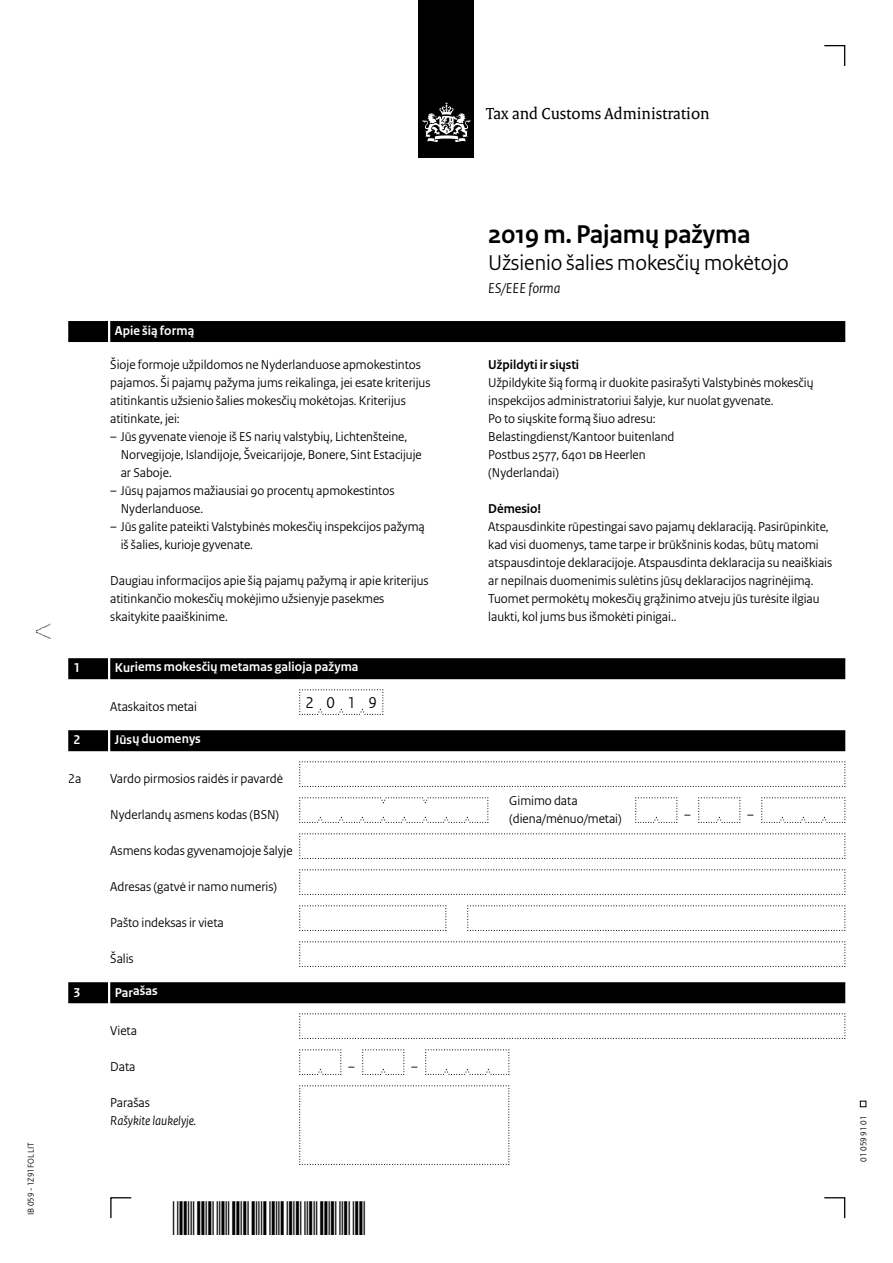
<style>
.page{position:relative;width:893px;height:1263px;background:#fff}
.page>*{position:absolute;margin:0;border:0;box-sizing:border-box;transform-origin:0 0}
.Documentnaam{font:700 27px "Rijksoverheid Sans Heading";color:#000}
.Belastingsoort{font:22.5px "Rijksoverheid Sans Heading";color:#000}
.t1{font:17.25px "Rijksoverheid Serif";color:#000}
.Veld{font:16.5px "Rijksoverheid Sans Heading";color:#000}
.Onderwerp{font:italic 15px "Rijksoverheid Sans Heading";color:#000}
.Gebruiksaanwijzing{font:13.5px/18px "Rijksoverheid Sans Heading";color:#000}
.Vraag{font:13.5px "Rijksoverheid Sans Heading";color:#000}
.KOP_D_Nummer{font:700 13.5px "Rijksoverheid Sans Heading";letter-spacing:.01em;color:#fff}
.Vraag_12{font:13.5px "Rijksoverheid Sans Heading";color:#000}
.Vraag_Nummer{font:13.5px "Rijksoverheid Sans Heading";color:#000}
.Tussenkop{font:700 13.5px "Rijksoverheid Sans Heading";color:#000}
.Vraag-2{font:italic 13.5px/18px "Rijksoverheid Sans Heading";color:#000}
.KOP_B_Nummer{font:700 13.5px "Rijksoverheid Sans Heading";letter-spacing:.01em;color:#fff}
.t2{font:9px "Rijksoverheid Sans Heading";color:#000}
.s1{font-style:normal}
</style>
<div class="page">
<div style="left:419px;top:0;width:55px;height:158px;background:#000"></div>
<svg style="left:423px;top:102px;width:47px;height:40px"></svg>
<svg style="left:824px;top:1197px;width:22px;height:22px"></svg>
<svg style="left:110px;top:1197px;width:22px;height:22px"></svg>
<svg style="left:824px;top:45px;width:22px;height:21px"></svg>
<svg style="left:860px;top:1101px;width:6px;height:6px"></svg>
<svg style="left:36px;top:624px;width:15px;height:15px"></svg>
<div style="left:110px;top:321px;width:735px;height:21px;background:#000"></div>
<div style="left:68px;top:321px;width:40px;height:21px;background:#000"></div>
<div style="left:110px;top:658px;width:735px;height:21px;background:#000"></div>
<div style="left:68px;top:658px;width:40px;height:21px;background:#000"></div>
<div style="left:110px;top:730px;width:735px;height:21px;background:#000"></div>
<div style="left:68px;top:730px;width:40px;height:21px;background:#000"></div>
<div style="left:110px;top:982px;width:735px;height:21px;background:#000"></div>
<div style="left:68px;top:982px;width:40px;height:21px;background:#000"></div>
<svg style="left:299px;top:689px;width:85px;height:26px"></svg>
<svg style="left:299px;top:761px;width:547px;height:26px"></svg>
<svg style="left:299px;top:797px;width:190px;height:26px"></svg>
<svg style="left:635px;top:797px;width:43px;height:26px"></svg>
<svg style="left:698px;top:797px;width:43px;height:26px"></svg>
<svg style="left:761px;top:797px;width:85px;height:26px"></svg>
<svg style="left:299px;top:833px;width:547px;height:26px"></svg>
<svg style="left:299px;top:869px;width:547px;height:26px"></svg>
<svg style="left:299px;top:905px;width:148px;height:26px"></svg>
<svg style="left:467px;top:905px;width:379px;height:26px"></svg>
<svg style="left:299px;top:941px;width:547px;height:26px"></svg>
<svg style="left:299px;top:1013px;width:547px;height:26px"></svg>
<svg style="left:299px;top:1049px;width:43px;height:26px"></svg>
<svg style="left:362px;top:1049px;width:43px;height:26px"></svg>
<svg style="left:425px;top:1049px;width:85px;height:26px"></svg>
<svg style="left:299px;top:1085px;width:211px;height:80px"></svg>
<p class="t1" style="left:486px;top:103px;width:225px">Tax and Customs Administration</p>
<p class="t2" style="left:26px;top:1215px;width:74px;rotate:-90deg">IB 059 - 1Z91FOL LIT</p>
<p class="KOP_B_Nummer" style="left:115px;top:323px;width:81px">Apie šią formą</p>
<p class="Gebruiksaanwijzing" style="left:110px;top:356px;width:322px">Šioje formoje užpildomos ne Nyderlanduose apmokestintos pajamos. Ši pajamų pažyma jums reikalinga, jei esate kriterijus atitinkantis užsienio šalies mokesčių mokėtojas. Kriterijus atitinkate, jei:</p>
<p class="Gebruiksaanwijzing" style="left:121px;top:428px;width:303px;text-indent:-10px">– Jūs gyvenate vienoje iš ES narių valstybių, Lichtenšteine,<br>Norvegijoje, Islandijoje, Šveicarijoje, Bonere, Sint Estacijuje ar Saboje.</p>
<p class="Gebruiksaanwijzing" style="left:121px;top:482px;width:275px;text-indent:-10px">– Jūsų pajamos mažiausiai 90 procentų apmokestintos<br>Nyderlanduose.</p>
<p class="Gebruiksaanwijzing" style="left:121px;top:518px;width:305px;text-indent:-10px">– Jūs galite pateikti Valstybinės mokesčių inspekcijos pažymą iš šalies, kurioje gyvenate.</p>
<p class="Gebruiksaanwijzing" style="left:110px;top:572px;width:320px">Daugiau informacijos apie šią pajamų pažymą ir apie kriterijus atitinkančio mokesčių mokėjimo užsienyje pasekmes skaitykite paaiškinime.</p>
<p class="KOP_D_Nummer" style="left:74px;top:660px;width:8px">1</p>
<p class="KOP_D_Nummer" style="left:115px;top:659px;width:245px">Kuriems mokesčių metamas galioja pažyma</p>
<p class="Vraag" style="left:110px;top:699px;width:88px">Ataskaitos metai</p>
<p class="KOP_D_Nummer" style="left:74px;top:732px;width:8px">2</p>
<p class="KOP_D_Nummer" style="left:115px;top:731px;width:88px">Jūsų duomenys</p>
<p class="Vraag_Nummer" style="left:68px;top:771px;width:15px">2a</p>
<p class="Vraag_Nummer" style="left:110px;top:771px;width:174px">Vardo pirmosios raidės ir pavardė</p>
<p class="Veld" style="left:306px;top:693px;width:73px">2019</p>
<p class="Documentnaam" style="left:488px;top:219px;width:264px">2019 m. Pajamų pažyma</p>
<p class="Belastingsoort" style="left:488px;top:250px;width:302px">Užsienio šalies mokesčių mokėtojo</p>
<p class="Onderwerp" style="left:488px;top:279px;width:74px">ES/EEE forma</p>
<p class="Tussenkop" style="left:488px;top:357px;width:92px">Užpildyti ir siųsti</p>
<p class="Gebruiksaanwijzing" style="left:488px;top:374px;width:327px">Užpildykite šią formą ir duokite pasirašyti Valstybinės mokesčių inspekcijos administratoriui šalyje, kur nuolat gyvenate.</p>
<p class="Gebruiksaanwijzing" style="left:488px;top:410px;width:169px">Po to siųskite formą šiuo adresu:</p>
<p class="Gebruiksaanwijzing" style="left:488px;top:428px;width:188px">Belastingdienst/Kantoor buitenland</p>
<p class="Gebruiksaanwijzing" style="left:488px;top:446px;width:159px">Postbus 2577, 6401 DB Heerlen</p>
<p class="Gebruiksaanwijzing" style="left:488px;top:464px;width:72px">(Nyderlandai)</p>
<p class="Tussenkop" style="left:488px;top:501px;width:54px">Dėmesio!</p>
<p class="Gebruiksaanwijzing" style="left:488px;top:518px;width:345px">Atspausdinkite rūpestingai savo pajamų deklaraciją. Pasirūpinkite, kad visi duomenys, tame tarpe ir brūkšninis kodas, būtų matomi atspausdintoje deklaracijoje. Atspausdinta deklaracija su neaiškiais ar nepilnais duomenimis sulėtins jūsų deklaracijos nagrinėjimą.<br>Tuomet permokėtų mokesčių grąžinimo atveju jūs turėsite ilgiau laukti, kol jums bus išmokėti pinigai..</p>
<p class="Vraag_12" style="left:509px;top:793px;width:70px">Gimimo data</p>
<p class="Vraag_12" style="left:110px;top:807px;width:170px">Nyderlandų asmens kodas (BSN)</p>
<p class="Vraag_12" style="left:509px;top:811px;width:114px">(diena/mėnuo/metai)</p>
<p class="Vraag" style="left:110px;top:843px;width:184px">Asmens kodas gyvenamojoje šalyje</p>
<p class="Vraag" style="left:110px;top:879px;width:168px">Adresas (gatvė ir namo numeris)</p>
<p class="Vraag" style="left:110px;top:915px;width:115px">Pašto indeksas ir vieta</p>
<p class="Vraag" style="left:110px;top:951px;width:25px">Šalis</p>
<p class="KOP_D_Nummer" style="left:74px;top:984px;width:8px">3</p>
<p class="KOP_D_Nummer" style="left:115px;top:983px;width:45px">Parašas</p>
<p class="Vraag" style="left:110px;top:1023px;width:28px">Vieta</p>
<p class="Vraag" style="left:110px;top:1059px;width:27px">Data</p>
<p class="Vraag-2" style="left:110px;top:1094px;width:88px"><span class="s1">Parašas<br></span>Rašykite laukelyje.</p>
<p class="Vraag" style="left:348px;top:1059px;width:8px">–</p>
<p class="Vraag" style="left:411px;top:1059px;width:8px">–</p>
<p class="Vraag" style="left:684px;top:807px;width:8px">–</p>
<p class="Vraag" style="left:747px;top:807px;width:8px">–</p>
<p class="t2" style="left:858px;top:1161px;width:47px;rotate:-90deg">01 059 91 01</p>
</div>
